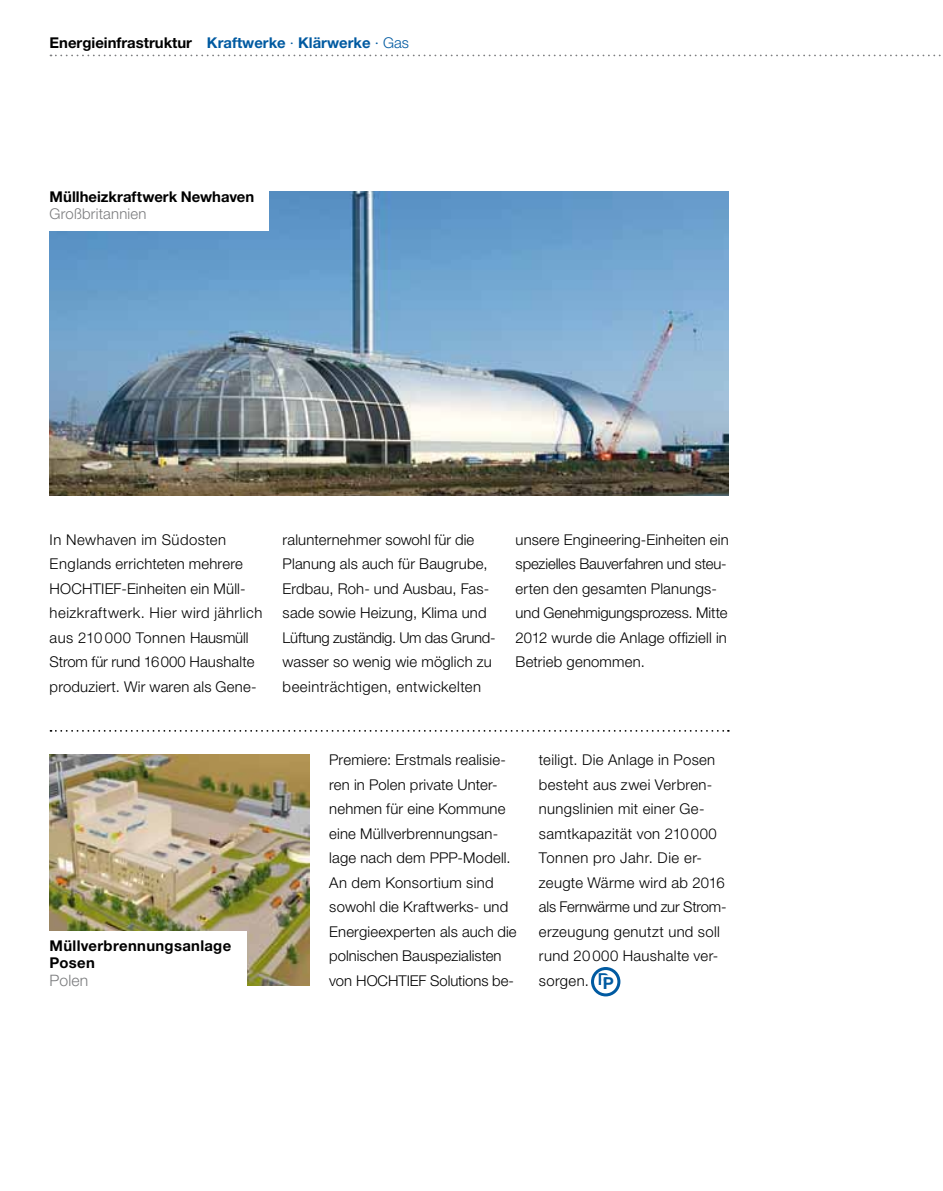
<style>
.page{position:relative;width:943px;height:1191px;background:#fff}
.page>*{position:absolute;margin:0;border:0;box-sizing:border-box;transform-origin:0 0}
.t1{font:300 15.75px "Helvetica Neue LT Pro";letter-spacing:.01em;color:#7b7c7e}
.t2{font:300 14.88px/24.5px "Helvetica Neue LT Pro";letter-spacing:.015em;color:#000}
.t3{font:700 14.88px "Helvetica Neue LT Pro";color:#000}
.t4{font:700 14.88px/17.5px "Helvetica Neue LT Pro";letter-spacing:.02em;color:#000}
.t5{font:300 14.88px "Helvetica Neue LT Pro";letter-spacing:.015em;color:#7b7c7e}
.s1{color:#005aa1}
.s2{font-weight:300;color:#005aa1}
.s3{font-weight:700;font-size:16.45px;color:#005aa1}
.s4{font-weight:700;font-size:16.45px;color:#fff}
</style>
<div class="page">
<svg style="left:50px;top:55px;width:891px;height:1px"></svg>
<img style="left:50px;top:191px;width:678px;height:305px">
<svg style="left:50px;top:730px;width:679px;height:1px"></svg>
<div style="left:45px;top:182px;width:224px;height:48px;background:#fff"></div>
<img style="left:50px;top:754px;width:259px;height:231px">
<div style="left:45px;top:931px;width:202px;height:68px;background:#fff"></div>
<div style="left:591px;top:967px;width:29px;height:29px;border:3px solid #005aa1;border-radius:50%"></div>
<p class="t3" style="left:50px;top:33px;width:361px">Energieinfrastruktur <span class="s1">Kraftwerke</span> <span class="s2">∙</span> <span class="s1">Klärwerke</span> <span class="s2">∙ Gas</span></p>
<p class="t3" style="left:50px;top:187px;width:206px">Müllheizkraftwerk Newhaven</p>
<p class="t5" style="left:50px;top:205px;width:98px">Großbritannien</p>
<p class="t2" style="left:50px;top:527px;width:214px">In Newhaven im Südosten<br>Englands errichteten mehrere<br>HOCHTIEF-Einheiten ein Müll&shy;heizkraftwerk. Hier wird jährlich aus 210 000 Tonnen Hausmüll<br>Strom für rund 16000 Haushalte produziert. Wir waren als Gene-</p>
<p class="t2" style="left:282px;top:527px;width:214px">ralunternehmer sowohl für die<br>Planung als auch für Baugrube,<br>Erdbau, Roh- und Ausbau, Fas&shy;sade sowie Heizung, Klima und<br>Lüftung zuständig. Um das Grund&shy;wasser so wenig wie möglich zu beeinträchtigen, entwickelten</p>
<p class="t2" style="left:515px;top:527px;width:215px">unsere Engineering-Einheiten ein spezielles Bauverfahren und steu&shy;erten den gesamten Planungs&shy;und Genehmigungsprozess. Mitte<br>2012 wurde die Anlage offiziell in<br>Betrieb genommen.</p>
<p class="t4" style="left:50px;top:936px;width:183px">Müllverbrennungsanlage<br>Posen</p>
<p class="t1" style="left:50px;top:970px;width:40px">Polen</p>
<p class="t2" style="left:329px;top:747px;width:189px">Premiere: Erstmals realisie&shy;ren in Polen private Unter&shy;nehmen für eine Kommune eine Müllverbrennungsan&shy;lage nach dem PPP-Modell.<br>An dem Konsortium sind sowohl die Kraftwerks- und<br>Energieexperten als auch die polnischen Bauspezialisten von HOCHTIEF Solutions be-</p>
<p class="t2" style="left:539px;top:747px;width:187px">teiligt. Die Anlage in Posen besteht aus zwei Verbren&shy;nungslinien mit einer Ge&shy;samtkapazität von 210 000<br>Tonnen pro Jahr. Die er&shy;zeugte Wärme wird ab 2016 als Fernwärme und zur Strom-- erzeugung genutzt und soll rund 20 000 Haushalte ver&shy;sorgen. <span class="s3">P</span><span class="s4">P</span><span class="s3">P</span></p>
</div>
